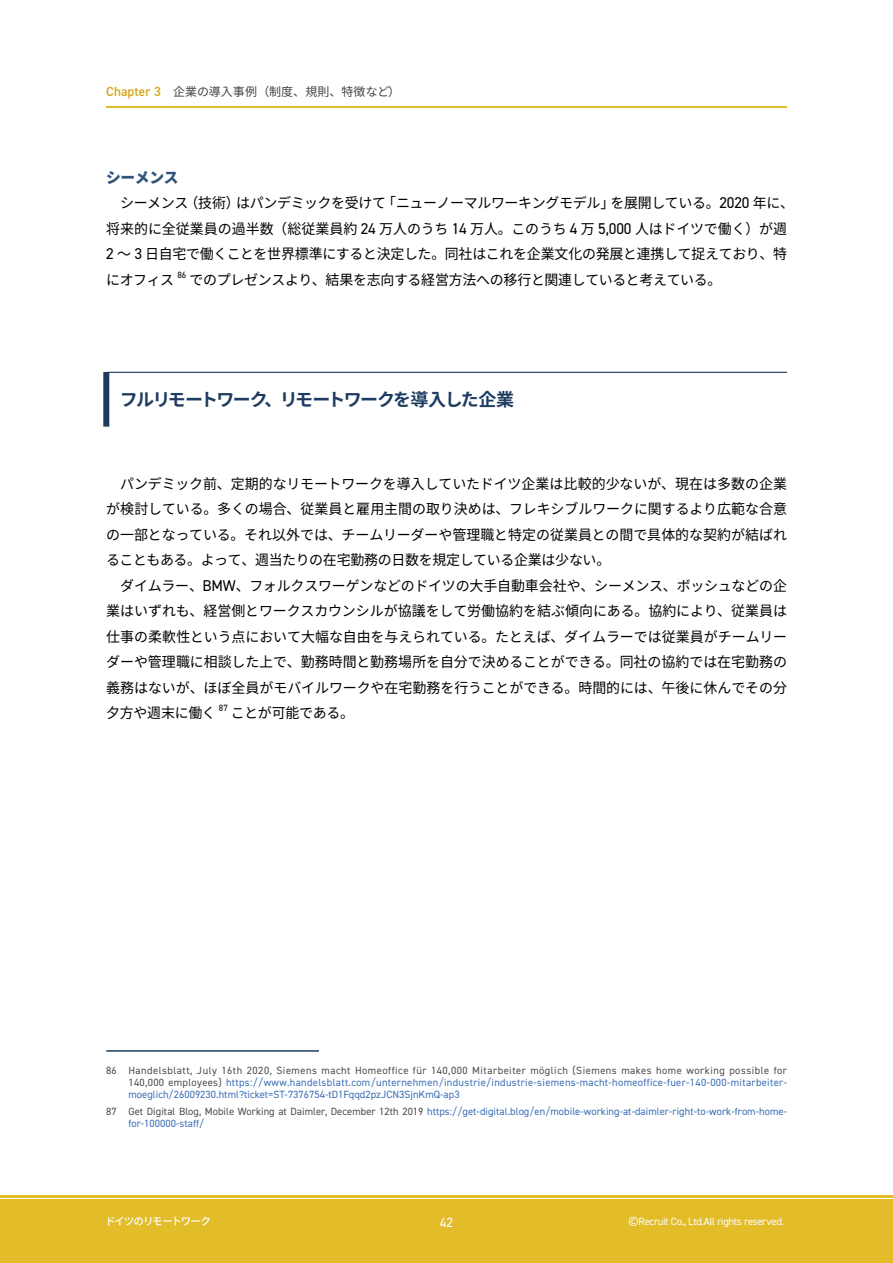
<style>
.page{position:relative;width:893px;height:1263px;background:#fff}
.page>*{position:absolute;margin:0;border:0;box-sizing:border-box;transform-origin:0 0}
.t1{font:700 17.85px "Noto Sans CJ Kjp";letter-spacing:-.085em;color:#1e3c60}
.t2{font:900 15px "Noto Sans CJ Kjp";letter-spacing:-.02em;color:#305379}
.t3{font:14.25px/25.5px "Noto Sans CJ Kjp";letter-spacing:-.02em;color:#000;text-align:justify}
.t4{font:13.5px "DIN2014";color:#fff}
.t5{font:12px "Noto Sans CJ Kjp";letter-spacing:.005em;color:#444}
.t6{font:10.5px/12px "DIN2014";letter-spacing:.005em;color:#3a6eb6;text-align:justify}
.t7{font:10.5px "DIN2014";letter-spacing:-.025em;color:#fff}
.t8{font:500 10.5px "Noto Sans CJ Kjp";letter-spacing:-.095em;color:#fff}
.t9{font:9.15px "DIN2014";color:#000}
.s1{font-family:"DIN2014";font-weight:600;font-size:13.2px;color:#d6a71e}
.s2{font-family:"DIN2014";font-size:15.75px}
.s3{color:#4c4c4c}
</style>
<div class="page">
<div style="left:0;top:1199px;width:893px;height:64px;background:#e2bc29"></div>
<hr style="left:0;top:1195px;width:893px;height:2px;background:#e2bc29">
<hr style="left:106px;top:106px;width:681px;height:2px;background:#e2bc29">
<div style="left:103px;top:372px;width:6px;height:55px;background:#1e3c60"></div>
<hr style="left:106px;top:372px;width:681px;height:1px;background:#1e3c60">
<hr style="left:106px;top:1050px;width:213px;height:2px;background:#1e3c60">
<p class="t5" style="left:106px;top:84px;width:295px"><span class="s1">Chapter 3</span> 企業の導入事例（制度、規則、特徴など）</p>
<p class="t2" style="left:106px;top:169px;width:74px">シーメンス</p>
<p class="t3" style="left:106px;top:190px;width:690px;text-align:left;text-indent:14px">シーメンス（技術）はパンデミックを受けて「ニューノーマルワーキングモデル」を展開している。<span class="s2">2020</span> 年に、将来的に全従業員の過半数（総従業員約 <span class="s2">24</span> 万人のうち <span class="s2">14</span> 万人。このうち <span class="s2">4</span> 万 <span class="s2">5,000</span> 人はドイツで働く）が週<span class="s2">2</span> ～ <span class="s2">3</span> 日自宅で働くことを世界標準にすると決定した。同社はこれを企業文化の発展と連携して捉えており、特にオフィス</p>
<p class="t9" style="left:177px;top:269px;width:10px">86</p>
<p class="t3" style="left:190px;top:267px;width:533px">でのプレゼンスより、結果を志向する経営方法への移行と関連していると考えている。</p>
<p class="t1" style="left:120px;top:390px;width:396px">フルリモートワーク、リモートワークを導入した企業</p>
<p class="t3" style="left:106px;top:471px;width:682px;text-indent:14px">パンデミック前、定期的なリモートワークを導入していたドイツ企業は比較的少ないが、現在は多数の企業が検討している。多くの場合、従業員と雇用主間の取り決めは、フレキシブルワークに関するより広範な合意の一部となっている。それ以外では、チームリーダーや管理職と特定の従業員との間で具体的な契約が結ばれることもある。よって、週当たりの在宅勤務の日数を規定している企業は少ない。</p>
<p class="t3" style="left:106px;top:573px;width:682px;text-indent:14px">ダイムラー、<span class="s2">BMW</span>、フォルクスワーゲンなどのドイツの大手自動車会社や、シーメンス、ボッシュなどの企業はいずれも、経営側とワークスカウンシルが協議をして労働協約を結ぶ傾向にある。協約により、従業員は仕事の柔軟性という点において大幅な自由を与えられている。たとえば、ダイムラーでは従業員がチームリーダーや管理職に相談した上で、勤務時間と勤務場所を自分で決めることができる。同社の協約では在宅勤務の義務はないが、ほぼ全員がモバイルワークや在宅勤務を行うことができる。時間的には、午後に休んでその分夕方や週末に働く</p>
<p class="t9" style="left:219px;top:702px;width:10px">87</p>
<p class="t3" style="left:231px;top:700px;width:125px">ことが可能である。</p>
<p class="t6" style="left:128px;top:1065px;width:660px;text-indent:-22px"><span class="s3">86 Handelsblatt, July 16th 2020, Siemens macht Homeoffice für 140,000 Mitarbeiter möglich (Siemens makes home working possible for 140,000 employees)</span> https://www.handelsblatt.com/unternehmen/industrie/industrie-siemens-macht-homeoffice-fuer-140-000-mitarbeiter&shy;moeglich/26009230.html?ticket=ST-7376754-tD1Fqqd2pzJCN3SjnKmQ-ap3</p>
<p class="t6" style="left:128px;top:1105px;width:660px;text-indent:-22px"><span class="s3">87 Get Digital Blog, Mobile Working at Daimler, December 12th 2019</span> https://get-digital.blog/en/mobile-working-at-daimler-right-to-work-from-home&shy;for-100000-staff/</p>
<p class="t8" style="left:105px;top:1216px;width:107px">ドイツのリモートワーク</p>
<p class="t4" style="left:440px;top:1214px;width:15px">42</p>
<p class="t7" style="left:628px;top:1215px;width:157px">©Recruit Co., Ltd.All rights reserved.</p>
</div>
